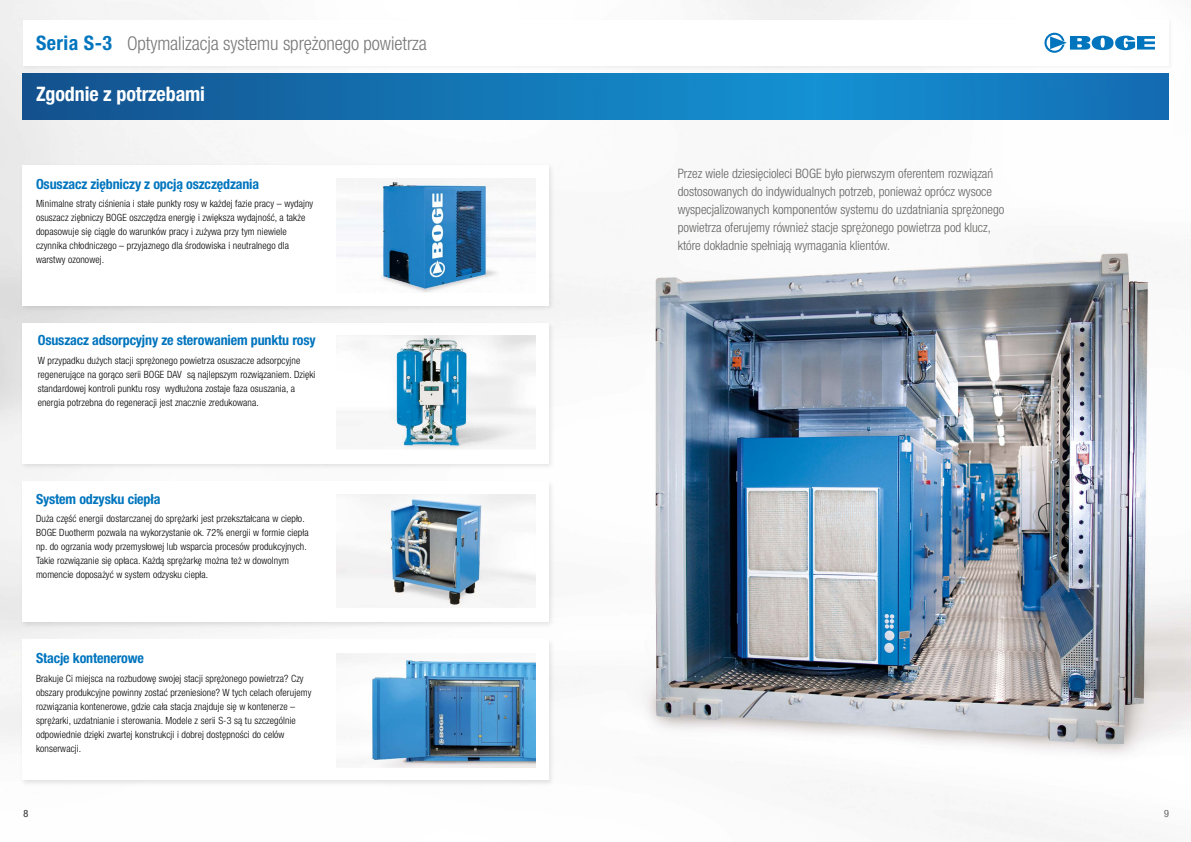
<style>
.page{position:relative;width:1191px;height:842px;background:#fff}
.page>*{position:absolute;margin:0;border:0;box-sizing:border-box;transform-origin:0 0}
.t1{font:700 condensed 20px "Helvetica Neue LT Pro";letter-spacing:-.005em;color:#fff}
.t2{font:300 condensed 19px "Helvetica Neue LT Pro";letter-spacing:-.005em;color:#787978}
.t3{font:700 condensed 14px "Helvetica Neue LT Pro";letter-spacing:-.01em;color:#0075be}
.t4{font:300 condensed 13px/18px "Helvetica Neue LT Pro";color:#636362}
.t5{font:300 condensed 10px/14px "Helvetica Neue LT Pro";letter-spacing:.01em;color:#000}
.t6{font:300 condensed 10px "Helvetica Neue LT Pro";color:#494948}
.t7{font:300 condensed 10px "Helvetica Neue LT Pro";color:#7e7e7d}
.s1{font-weight:700;font-size:20px;color:#0075be}
</style>
<div class="page">
<img style="left:0;top:0;width:1191px;height:842px">
<div style="left:22px;top:19px;width:1151px;height:51px;background:#f6f6f6"></div>
<div style="left:23px;top:20px;width:1145px;height:45px;background:#fff"></div>
<svg style="left:1044px;top:33px;width:111px;height:20px"></svg>
<svg style="left:23px;top:74px;width:1145px;height:45px"></svg>
<div style="left:20px;top:162px;width:535px;height:625px;background:#000;opacity:.1"></div>
<div style="left:23px;top:165px;width:526px;height:140px;background:#fff"></div>
<div style="left:23px;top:323px;width:526px;height:141px;background:#fff"></div>
<div style="left:23px;top:481px;width:526px;height:141px;background:#fff"></div>
<div style="left:23px;top:639px;width:526px;height:141px;background:#fff"></div>
<img style="left:336px;top:179px;width:199px;height:113px">
<img style="left:354px;top:335px;width:181px;height:114px">
<img style="left:336px;top:494px;width:199px;height:114px">
<img style="left:336px;top:653px;width:199px;height:114px">
<h2 class="t2" style="left:36px;top:33px;width:392px"><span class="s1">Seria S-3</span> Optymalizacja systemu sprężonego powietrza</h2>
<h1 class="t1" style="left:36px;top:82px;width:171px">Zgodnie z potrzebami</h1>
<h3 class="t3" style="left:36px;top:175px;width:225px">Osuszacz ziębniczy z opcją oszczędzania</h3>
<p class="t5" style="left:36px;top:196px;width:279px">Minimalne straty ciśnienia i stałe punkty rosy w każdej fazie pracy – wydajny osuszacz ziębniczy BOGE oszczędza energię i zwiększa wydajność, a także dopasowuje się ciągle do warunków pracy i zużywa przy tym niewiele czynnika chłodniczego – przyjaznego dla środowiska i neutralnego dla warstwy ozonowej.</p>
<h3 class="t3" style="left:38px;top:332px;width:279px">Osuszacz adsorpcyjny ze sterowaniem punktu rosy</h3>
<p class="t5" style="left:38px;top:353px;width:279px">W przypadku dużych stacji sprężonego powietrza osuszacze adsorpcyjne regenerujące na gorąco serii BOGE DAV są najlepszym rozwiązaniem. Dzięki standardowej kontroli punktu rosy wydłużona zostaje faza osuszania, a energia potrzebna do regeneracji jest znacznie zredukowana.</p>
<h3 class="t3" style="left:36px;top:491px;width:126px">System odzysku ciepła</h3>
<p class="t5" style="left:36px;top:512px;width:274px">Duża część energii dostarczanej do sprężarki jest przekształcana w ciepło.<br>BOGE Duotherm pozwala na wykorzystanie ok. 72% energii w formie ciepła np. do ogrzania wody przemysłowej lub wsparcia procesów produkcyjnych.<br>Takie rozwiązanie się opłaca. Każdą sprężarkę można też w dowolnym momencie doposażyć w system odzysku ciepła.</p>
<h3 class="t3" style="left:36px;top:650px;width:109px">Stacje kontenerowe</h3>
<p class="t5" style="left:36px;top:671px;width:277px">Brakuje Ci miejsca na rozbudowę swojej stacji sprężonego powietrza? Czy obszary produkcyjne powinny zostać przeniesione? W tych celach oferujemy rozwiązania kontenerowe, gdzie cała stacja znajduje się w kontenerze – sprężarki, uzdatnianie i sterowania. Modele z serii S-3 są tu szczególnie odpowiednie dzięki zwartej konstrukcji i dobrej dostępności do celów konserwacji.</p>
<p class="t4" style="left:677px;top:165px;width:328px">Przez wiele dziesięcioleci BOGE było pierwszym oferentem rozwiązań dostosowanych do indywidualnych potrzeb, ponieważ oprócz wysoce wyspecjalizowanych komponentów systemu do uzdatniania sprężonego powietrza oferujemy również stacje sprężonego powietrza pod klucz, które dokładnie spełniają wymagania klientów.</p>
<p class="t6" style="left:24px;top:808px;width:6px">8</p>
<p class="t7" style="left:1164px;top:808px;width:6px">9</p>
</div>
